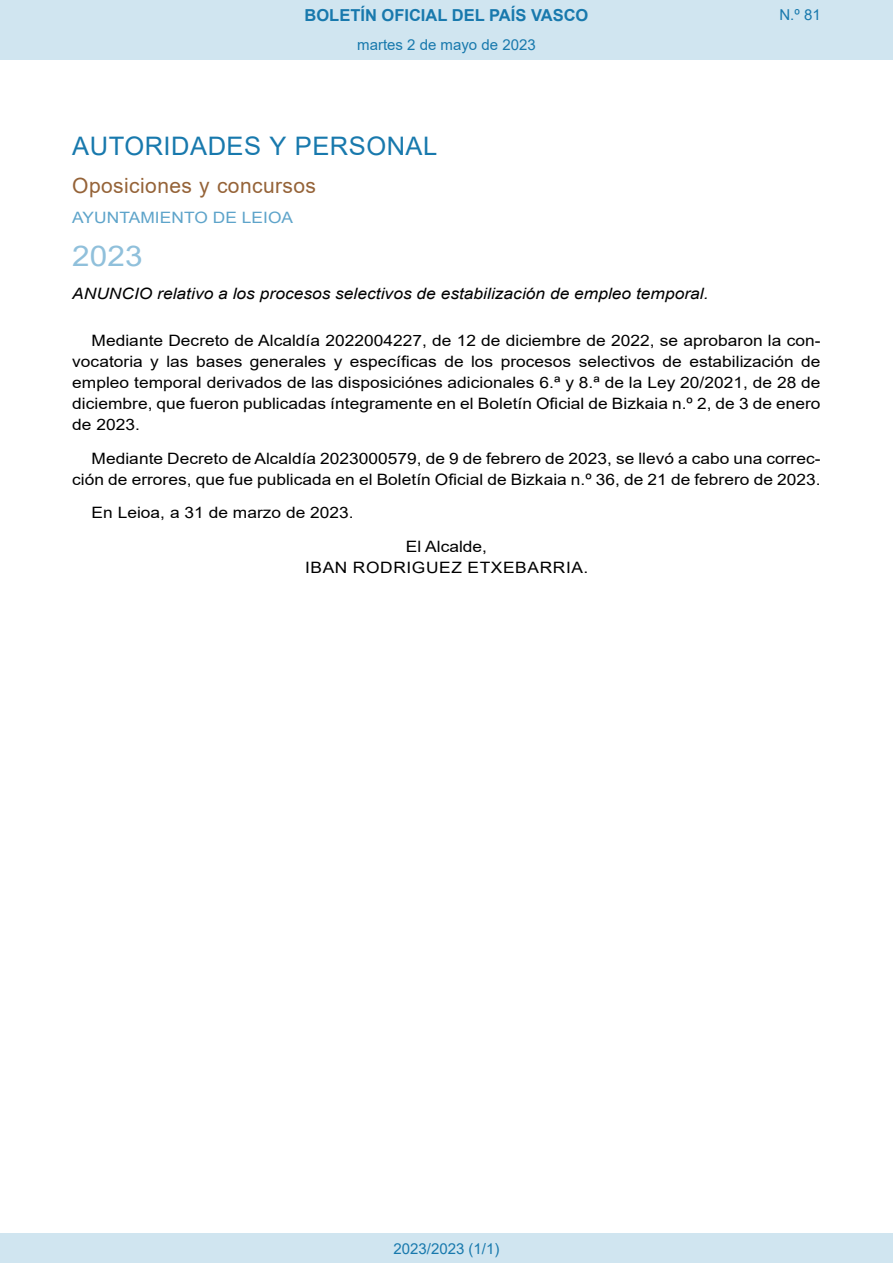
<style>
.page{position:relative;width:893px;height:1263px;background:#fff}
.page>*{position:absolute;margin:0;border:0;box-sizing:border-box;transform-origin:0 0}
.BOPVOrden{font:28.5px "Arial";color:#90c0db;scale:1.11 1}
.BOPVSeccion{font:25.5px "Arial";letter-spacing:.02em;color:#1879ad}
.BOPVSubseccion{font:21px "Arial";letter-spacing:.02em;color:#956338}
.t1{font:700 16.5px "Arial";color:#1879ad}
.BOPVDetalle{font:15.6px/21px "Arial";color:#000;text-align:justify;scale:1.11 1}
.BOPVTitulo{font:italic 15.6px "Arial";color:#000;scale:1.11 1}
.BOPVFirmaLugFec{font:15.6px "Arial";color:#000;scale:1.11 1}
.BOPVNombreLehen1{font:15.6px "Arial";letter-spacing:.035em;color:#000;scale:1.11 1}
.BOPVOrganismo{font:15.6px "Arial";letter-spacing:.005em;color:#5ea4ca;scale:1.11 1}
.BOPVPuestoLehen1{font:15.6px "Arial";color:#000;scale:1.11 1}
.Paginacion_Centro{font:15px "Arial";color:#1879ad}
</style>
<div class="page">
<div style="left:0;top:0;width:893px;height:60px;background:#d0e5f0"></div>
<div style="left:0;top:1233px;width:893px;height:30px;background:#d0e5f0"></div>
<p class="t1" style="left:305px;top:3px;width:285px">BOLETÍN OFICIAL DEL PAÍS VASCO</p>
<p class="Paginacion_Centro" style="left:357px;top:35px;width:180px">martes 2 de mayo de 2023</p>
<p class="Paginacion_Centro" style="left:779px;top:5px;width:43px">N.º 81</p>
<p class="BOPVSeccion" style="left:72px;top:128px;width:366px">AUTORIDADES Y PERSONAL</p>
<p class="BOPVSubseccion" style="left:72px;top:171px;width:245px">Oposiciones y concursos</p>
<p class="BOPVOrganismo" style="left:72px;top:207px;width:200px">AYUNTAMIENTO DE LEIOA</p>
<p class="BOPVOrden" style="left:72px;top:236px;width:65px">2023</p>
<p class="BOPVTitulo" style="left:72px;top:284px;width:575px">ANUNCIO relativo a los procesos selectivos de estabilización de empleo temporal.</p>
<p class="BOPVDetalle" style="left:72px;top:330px;width:676px;text-indent:19px">Mediante Decreto de Alcaldía 2022004227, de 12 de diciembre de 2022, se aprobaron la con&shy;vocatoria y las bases generales y específicas de los procesos selectivos de estabilización de empleo temporal derivados de las disposiciónes adicionales 6.ª y 8.ª de la Ley 20/2021, de 28 de diciembre, que fueron publicadas íntegramente en el Boletín Oficial de Bizkaia n.º 2, de 3 de enero de 2023.</p>
<p class="BOPVDetalle" style="left:72px;top:448px;width:676px;text-align:right">Mediante Decreto de Alcaldía 2023000579, de 9 de febrero de 2023, se llevó a cabo una correc&shy;ción de errores, que fue publicada en el Boletín Oficial de Bizkaia n.º 36, de 21 de febrero de 2023.</p>
<p class="BOPVFirmaLugFec" style="left:92px;top:502px;width:238px">En Leioa, a 31 de marzo de 2023.</p>
<p class="BOPVPuestoLehen1" style="left:406px;top:536px;width:75px">El Alcalde,</p>
<p class="BOPVNombreLehen1" style="left:305px;top:557px;width:257px">IBAN RODRIGUEZ ETXEBARRIA.</p>
<p class="Paginacion_Centro" style="left:393px;top:1238px;width:107px">2023/2023 (1/1)</p>
</div>
